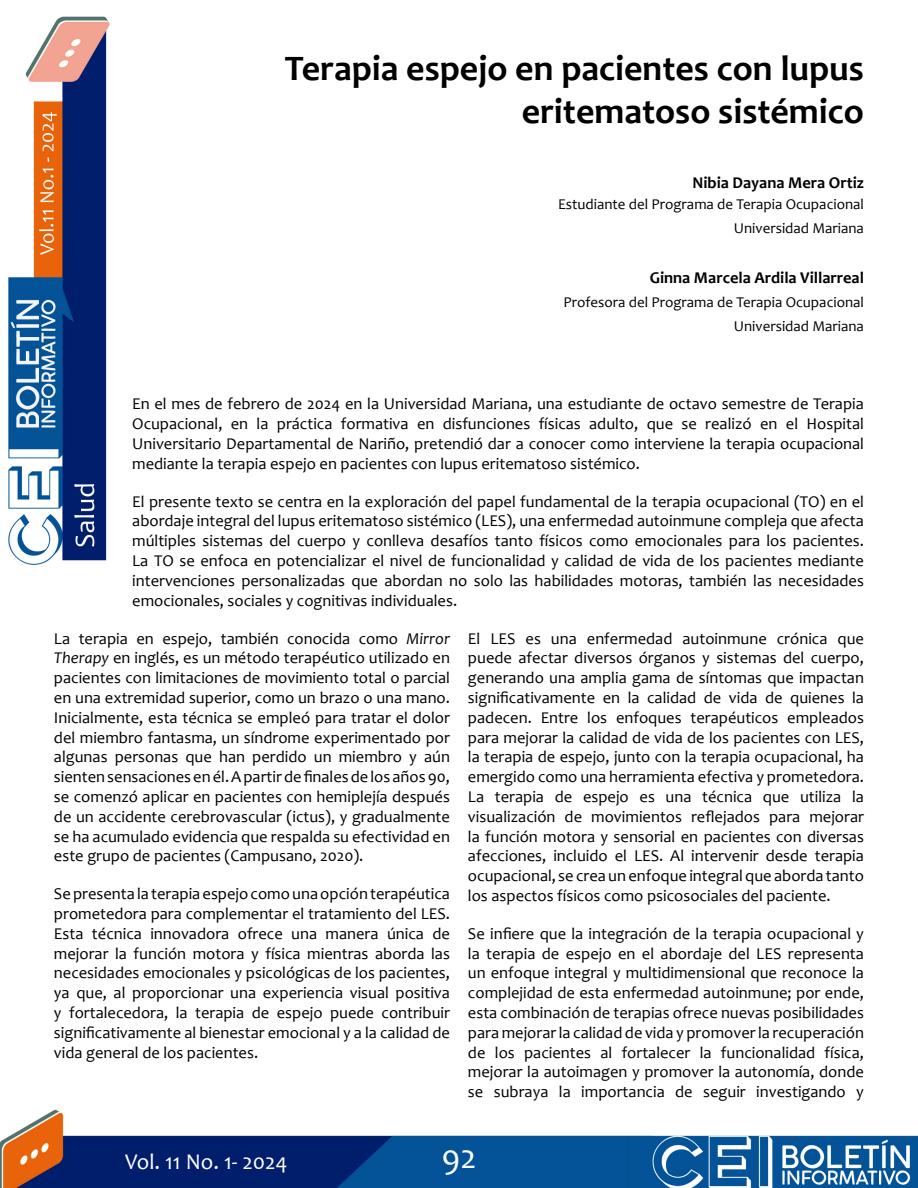
<style>
.page{position:relative;width:918px;height:1188px;background:#fff}
.page>*{position:absolute;margin:0;border:0;box-sizing:border-box;transform-origin:0 0}
.t1{font:700 36px/43.2px "Candara";color:#000;text-align:right}
.t2{font:34.5px "Candara";color:#fff}
.t3{font:22.5px "Candara";color:#fff}
.t4{font:16.5px/19.8px "Candara";color:#000;text-align:justify}
.t5{font:700 16.5px "Candara";color:#000}
.t6{font:15px/24px "Candara";color:#000;text-align:right}
.s1{font-style:italic}
</style>
<div class="page">
<img style="left:0;top:1109px;width:917px;height:79px">
<img style="left:8px;top:16px;width:101px;height:549px">
<h1 class="t1" style="left:285px;top:46px;width:581px">Terapia espejo en pacientes con lupus eritematoso sistémico</h1>
<p class="t5" style="left:692px;top:172px;width:173px">Nibia Dayana Mera Ortiz</p>
<p class="t6" style="left:558px;top:192px;width:307px">Estudiante del Programa de Terapia Ocupacional<br>Universidad Mariana</p>
<p class="t5" style="left:650px;top:267px;width:216px">Ginna Marcela Ardila Villarreal</p>
<p class="t6" style="left:564px;top:290px;width:302px">Profesora del Programa de Terapia Ocupacional<br>Universidad Mariana</p>
<p class="t4" style="left:132px;top:394px;width:733px">En el mes de febrero de 2024 en la Universidad Mariana, una estudiante de octavo semestre de Terapia Ocupacional, en la práctica formativa en disfunciones físicas adulto, que se realizó en el Hospital Universitario Departamental de Nariño, pretendió dar a conocer como interviene la terapia ocupacional mediante la terapia espejo en pacientes con lupus eritematoso sistémico.</p>
<p class="t4" style="left:132px;top:491px;width:733px">El presente texto se centra en la exploración del papel fundamental de la terapia ocupacional (TO) en el abordaje integral del lupus eritematoso sistémico (LES), una enfermedad autoinmune compleja que afecta múltiples sistemas del cuerpo y conlleva desafíos tanto físicos como emocionales para los pacientes.<br>La TO se enfoca en potencializar el nivel de funcionalidad y calidad de vida de los pacientes mediante intervenciones personalizadas que abordan no solo las habilidades motoras, también las necesidades emocionales, sociales y cognitivas individuales.</p>
<p class="t4" style="left:54px;top:628px;width:398px">La terapia en espejo, también conocida como <span class="s1">Mirror Therapy</span> en inglés, es un método terapéutico utilizado en pacientes con limitaciones de movimiento total o parcial en una extremidad superior, como un brazo o una mano.<br>Inicialmente, esta técnica se empleó para tratar el dolor del miembro fantasma, un síndrome experimentado por algunas personas que han perdido un miembro y aún sienten sensaciones en él. A partir de finales de los años 90, se comenzó aplicar en pacientes con hemiplejía después de un accidente cerebrovascular (ictus), y gradualmente se ha acumulado evidencia que respalda su efectividad en este grupo de pacientes (Campusano, 2020).</p>
<p class="t4" style="left:54px;top:884px;width:398px">Se presenta la terapia espejo como una opción terapéutica prometedora para complementar el tratamiento del LES.<br>Esta técnica innovadora ofrece una manera única de mejorar la función motora y física mientras aborda las necesidades emocionales y psicológicas de los pacientes, ya que, al proporcionar una experiencia visual positiva y fortalecedora, la terapia de espejo puede contribuir significativamente al bienestar emocional y a la calidad de vida general de los pacientes.</p>
<p class="t4" style="left:468px;top:628px;width:398px">El LES es una enfermedad autoinmune crónica que puede afectar diversos órganos y sistemas del cuerpo, generando una amplia gama de síntomas que impactan significativamente en la calidad de vida de quienes la padecen. Entre los enfoques terapéuticos empleados para mejorar la calidad de vida de los pacientes con LES, la terapia de espejo, junto con la terapia ocupacional, ha emergido como una herramienta efectiva y prometedora.<br>La terapia de espejo es una técnica que utiliza la visualización de movimientos reflejados para mejorar la función motora y sensorial en pacientes con diversas afecciones, incluido el LES. Al intervenir desde terapia ocupacional, se crea un enfoque integral que aborda tanto los aspectos físicos como psicosociales del paciente.</p>
<p class="t4" style="left:468px;top:923px;width:398px">Se infiere que la integración de la terapia ocupacional y la terapia de espejo en el abordaje del LES representa un enfoque integral y multidimensional que reconoce la complejidad de esta enfermedad autoinmune; por ende, esta combinación de terapias ofrece nuevas posibilidades para mejorar la calidad de vida y promover la recuperación de los pacientes al fortalecer la funcionalidad física, mejorar la autoimagen y promover la autonomía, donde se subraya la importancia de seguir investigando y</p>
<h3 class="t3" style="left:125px;top:1147px;width:164px">Vol. 11 No. 1- 2024</h3>
<h2 class="t2" style="left:442px;top:1135px;width:36px">92</h2>
</div>
